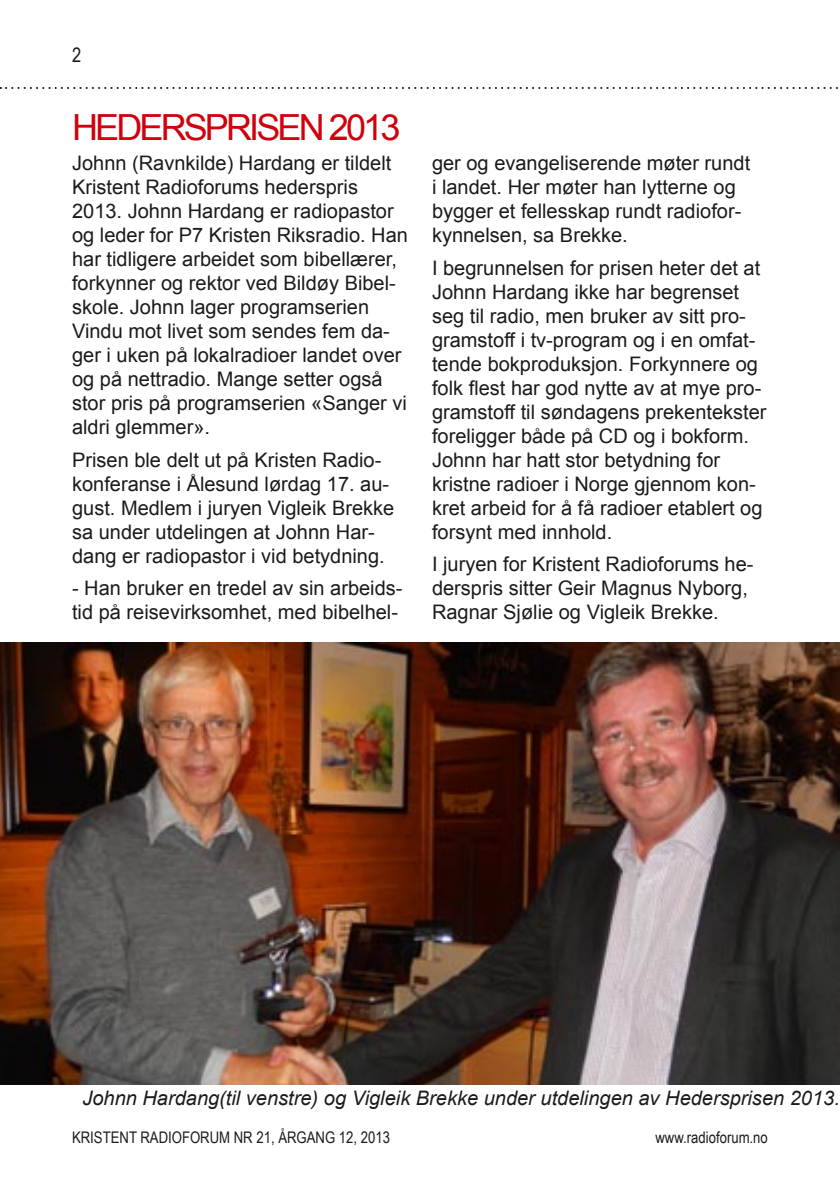
<style>
.page{position:relative;width:840px;height:1191px;background:#fff}
.page>*{position:absolute;margin:0;border:0;box-sizing:border-box;transform-origin:0 0}
.Kolonnetittel{font:36px "Arial";letter-spacing:-.08em;color:#d1000d}
.Kolonnetittel-2{font:20px/24px "Arial";color:#1b1b1f}
.Kolonnetittel-3{font:italic 20px "Arial";color:#1b1b1f}
.t1{font:20px "Arial Narrow";color:#1b1b1f}
.t2{font:16px "Arial Narrow";color:#1b1b1f}
</style>
<div class="page">
<svg style="left:0;top:87px;width:838px;height:2px"></svg>
<img style="left:0;top:643px;width:839px;height:441px">
<p class="t1" style="left:72px;top:41px;width:11px">2</p>
<p class="Kolonnetittel" style="left:72px;top:102px;width:330px">HEDERSPRISEN 2013</p>
<p class="Kolonnetittel-2" style="left:72px;top:151px;width:337px">Johnn (Ravnkilde) Hardang er tildelt Kristent Radioforums hederspris 2013. Johnn Hardang er radiopastor og leder for P7 Kristen Riksradio. Han har tidligere arbeidet som bibellærer, forkynner og rektor ved Bildøy Bibel&shy;skole. Johnn lager programserien Vindu mot livet som sendes fem da&shy;ger i uken på lokalradioer landet over og på nettradio. Mange setter også stor pris på programserien «Sanger vi aldri glemmer».</p>
<p class="Kolonnetittel-2" style="left:72px;top:447px;width:323px">Prisen ble delt ut på Kristen Radio&shy;konferanse i Ålesund lørdag 17. au&shy;gust. Medlem i juryen Vigleik Brekke sa under utdelingen at Johnn Har&shy;dang er radiopastor i vid betydning.</p>
<p class="Kolonnetittel-2" style="left:72px;top:576px;width:332px">- Han bruker en tredel av sin arbeids&shy;tid på reisevirksomhet, med bibelhel-</p>
<p class="Kolonnetittel-2" style="left:432px;top:151px;width:319px">ger og evangeliserende møter rundt i landet. Her møter han lytterne og bygger et fellesskap rundt radiofor&shy;kynnelsen, sa Brekke.</p>
<p class="Kolonnetittel-2" style="left:432px;top:255px;width:336px">I begrunnelsen for prisen heter det at Johnn Hardang ikke har begrenset seg til radio, men bruker av sitt pro&shy;gramstoff i tv-program og i en omfat&shy;tende bokproduksjon. Forkynnere og folk flest har god nytte av at mye pro&shy;gramstoff til søndagens prekentekster foreligger både på CD og i bokform.<br>Johnn har hatt stor betydning for kristne radioer i Norge gjennom kon&shy;kret arbeid for å få radioer etablert og forsynt med innhold.</p>
<p class="Kolonnetittel-2" style="left:432px;top:552px;width:323px">I juryen for Kristent Radioforums he&shy;derspris sitter Geir Magnus Nyborg,<br>Ragnar Sjølie og Vigleik Brekke.</p>
<p class="Kolonnetittel-3" style="left:82px;top:1084px;width:758px">Johnn Hardang(til venstre) og Vigleik Brekke under utdelingen av Hedersprisen 2013.</p>
<p class="t2" style="left:72px;top:1125px;width:319px">KRISTENT RADIOFORUM NR 21, ÅRGANG 12, 2013</p>
<p class="t2" style="left:655px;top:1125px;width:114px">www.radioforum.no</p>
</div>
